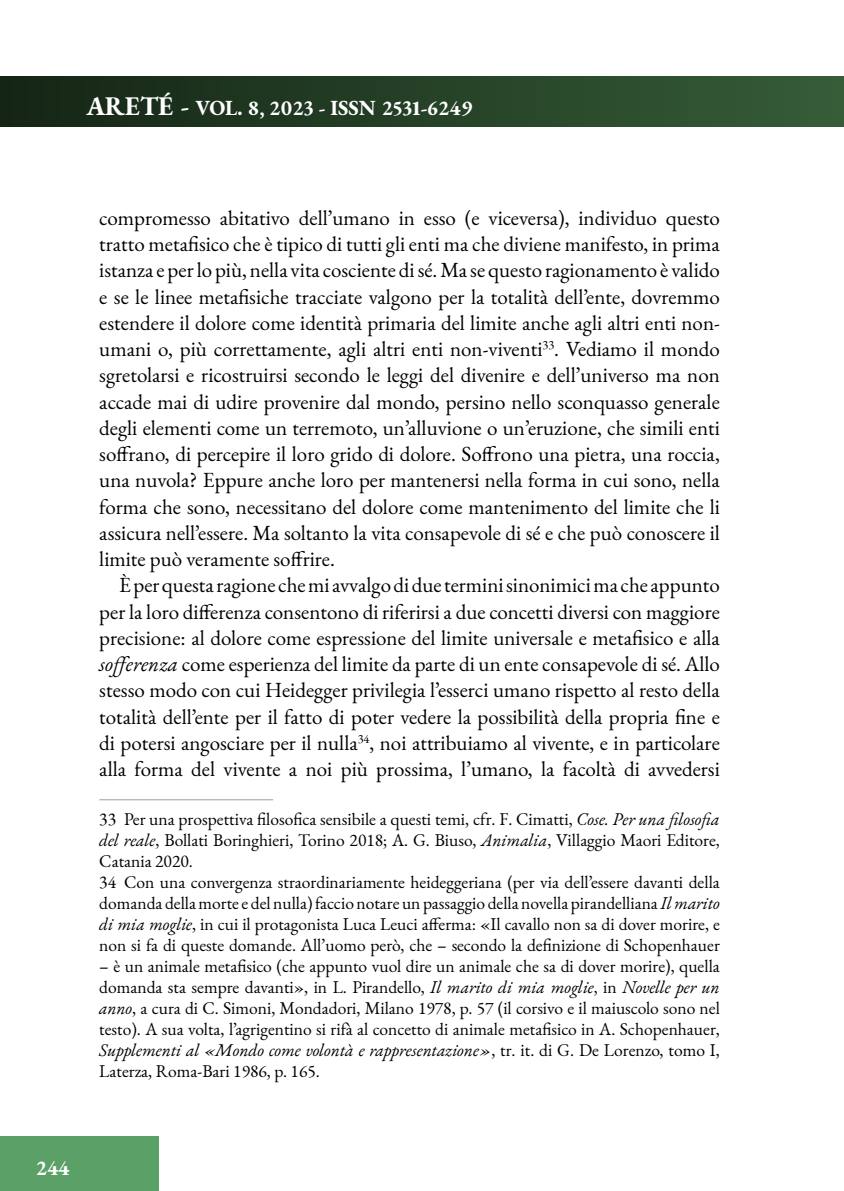
<style>
.page{position:relative;width:844px;height:1191px;background:#fff}
.page>*{position:absolute;margin:0;border:0;box-sizing:border-box;transform-origin:0 0}
.t1{font:21px/26.2px "EB Garamond";color:#000;text-align:justify}
.t2{font:700 21px "EB Garamond";color:#fff}
.t3{font:17.5px/21px "EB Garamond";color:#000}
.s1{font-size:26.25px}
.s2{font-style:italic}
</style>
<div class="page">
<div style="left:0;top:77px;width:843px;height:49px;background:linear-gradient(to right,#142515,#365d38)"></div>
<div style="left:0;top:1136px;width:159px;height:55px;background:#5ba066"></div>
<hr style="left:99px;top:799px;width:174px;height:1px;background:#9d9d9c">
<p class="t2" style="left:86px;top:94px;width:388px"><span class="s1">ARETÉ -</span> VOL. 8, 2023 - ISSN 2531-6249</p>
<p class="t1" style="left:99px;top:205px;width:622px">compromesso abitativo dell’umano in esso (e viceversa), individuo questo tratto metafisico che è tipico di tutti gli enti ma che diviene manifesto, in prima istanza e per lo più, nella vita cosciente di sé. Ma se questo ragionamento è valido e se le linee metafisiche tracciate valgono per la totalità dell’ente, dovremmo estendere il dolore come identità primaria del limite anche agli altri enti non&shy;umani o, più correttamente, agli altri enti non-viventi<sup>33</sup>. Vediamo il mondo sgretolarsi e ricostruirsi secondo le leggi del divenire e dell’universo ma non accade mai di udire provenire dal mondo, persino nello sconquasso generale degli elementi come un terremoto, un’alluvione o un’eruzione, che simili enti soffrano, di percepire il loro grido di dolore. Soffrono una pietra, una roccia, una nuvola? Eppure anche loro per mantenersi nella forma in cui sono, nella forma che sono, necessitano del dolore come mantenimento del limite che li assicura nell’essere. Ma soltanto la vita consapevole di sé e che può conoscere il limite può veramente soffrire.</p>
<p class="t1" style="left:99px;top:572px;width:622px;text-indent:20px">È per questa ragione che mi avvalgo di due termini sinonimici ma che appunto per la loro differenza consentono di riferirsi a due concetti diversi con maggiore precisione: al dolore come espressione del limite universale e metafisico e alla <span class="s2">sofferenza</span> come esperienza del limite da parte di un ente consapevole di sé. Allo stesso modo con cui Heidegger privilegia l’esserci umano rispetto al resto della totalità dell’ente per il fatto di poter vedere la possibilità della propria fine e di potersi angosciare per il nulla<sup>34</sup>, noi attribuiamo al vivente, e in particolare alla forma del vivente a noi più prossima, l’umano, la facoltà di avvedersi</p>
<p class="t3" style="left:99px;top:808px;width:622px">33 Per una prospettiva filosofica sensibile a questi temi, cfr. F. Cimatti, <span class="s2">Cose. Per una filosofia del reale</span>, Bollati Boringhieri, Torino 2018; A. G. Biuso, <span class="s2">Animalia</span>, Villaggio Maori Editore, Catania 2020.<br>34 Con una convergenza straordinariamente heideggeriana (per via dell’essere davanti della domanda della morte e del nulla) faccio notare un passaggio della novella pirandelliana <span class="s2">Il marito di mia moglie</span>, in cui il protagonista Luca Leuci afferma: «Il cavallo non sa di dover morire, e non si fa di queste domande. All’uomo però, che – secondo la definizione di Schopenhauer</p>
<p class="t3" style="left:99px;top:955px;width:622px;text-align:justify">– è un animale metafisico (che appunto vuol dire un animale che sa di dover morire), quella domanda sta sempre davanti», in L. Pirandello, <span class="s2">Il marito di mia moglie</span>, in <span class="s2">Novelle per un anno</span>, a cura di C. Simoni, Mondadori, Milano 1978, p. 57 (il corsivo e il maiuscolo sono nel testo). A sua volta, l’agrigentino si rifà al concetto di animale metafisico in A. Schopenhauer, <span class="s2">Supplementi al «Mondo come volontà e rappresentazione»</span>, tr. it. di G. De Lorenzo, tomo I, Laterza, Roma-Bari 1986, p. 165.</p>
<p class="t2" style="left:36px;top:1154px;width:35px">244</p>
</div>
